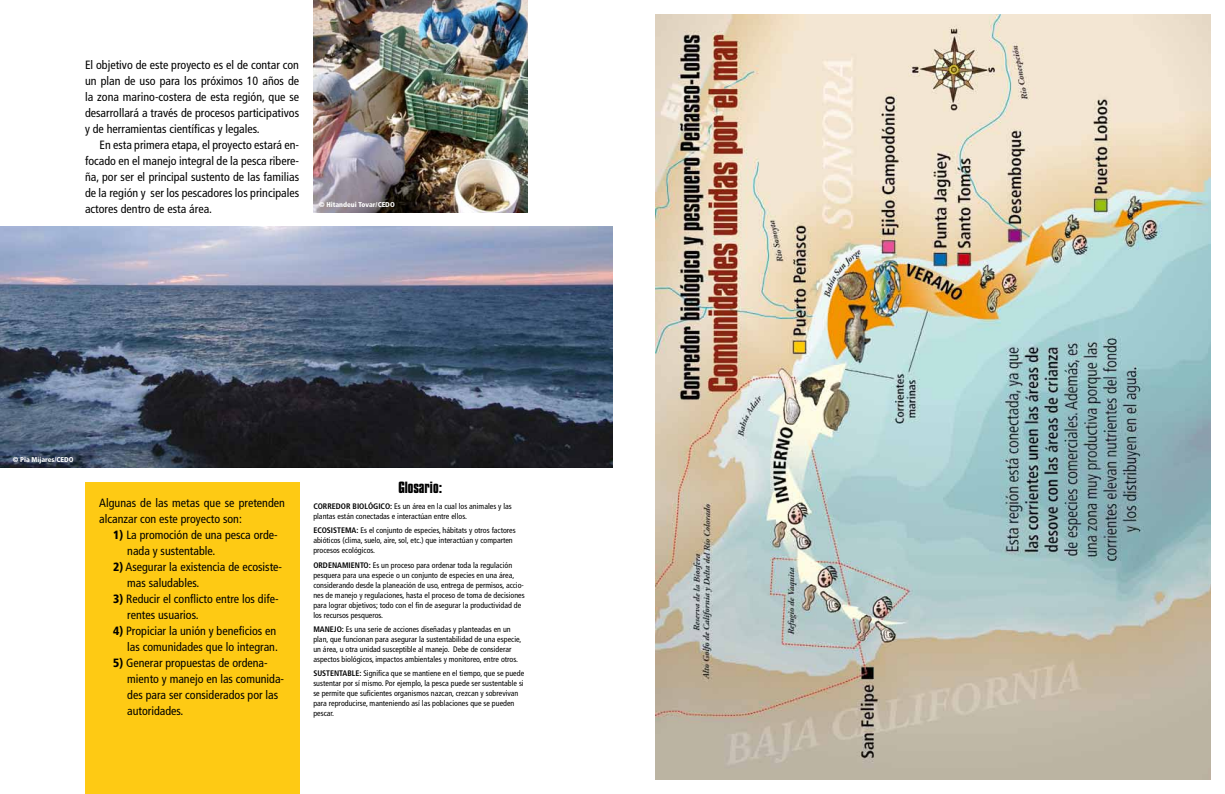
<style>
.page{position:relative;width:1225px;height:794px;background:#fff}
.page>*{position:absolute;margin:0;border:0;box-sizing:border-box;transform-origin:0 0}
.t1{font:700 14px "Compacta BT";color:#000}
.t2{font:condensed 12px/16px "Frutiger LT Std";color:#000}
.t3{font:condensed 8px/10px "Frutiger LT Std";color:#000}
.t4{font:900 condensed 7px "Frutiger LT Std";color:#fff}
.s1{font-weight:900}
.s2{font-weight:700}
</style>
<div class="page">
<img style="left:0;top:227px;width:612px;height:241px">
<div style="left:85px;top:482px;width:214px;height:312px;background:#feca14"></div>
<img style="left:313px;top:0;width:214px;height:213px">
<img style="left:655px;top:14px;width:555px;height:766px">
<h2 class="t2" style="left:85px;top:56px;width:216px;text-align:justify">El objetivo de este proyecto es el de contar con un plan de uso para los próximos 10 años de la zona marino-costera de esta región, que se desarrollará a través de procesos participativos y de herramientas científicas y legales.</h2>
<h2 class="t2" style="left:85px;top:136px;width:216px;text-align:justify;text-indent:14px">En esta primera etapa, el proyecto estará en&shy;focado en el manejo integral de la pesca ribere&shy;ña, por ser el principal sustento de las familias de la región y ser los pescadores los principales actores dentro de esta área.</h2>
<p class="t4" style="left:319px;top:200px;width:77px">© Hitandeui Tovar/CEDO</p>
<p class="t4" style="left:13px;top:455px;width:62px">© Pia Mijares/CEDO</p>
<h2 class="t2" style="left:99px;top:495px;width:187px">Algunas de las metas que se pretenden alcanzar con este proyecto son:</h2>
<h2 class="t2" style="left:127px;top:526px;width:152px;text-indent:-14px"><span class="s1">1)</span> La promoción de una pesca orde&shy;nada y sustentable.</h2>
<h2 class="t2" style="left:127px;top:558px;width:156px;text-indent:-14px"><span class="s1">2)</span> Asegurar la existencia de ecosiste&shy;mas saludables.</h2>
<h2 class="t2" style="left:127px;top:590px;width:153px;text-indent:-14px"><span class="s1">3)</span> Reducir el conflicto entre los dife&shy;rentes usuarios.</h2>
<h2 class="t2" style="left:113px;top:622px;width:166px;text-align:right"><span class="s1">4)</span> Propiciar la unión y beneficios en las comunidades que lo integran.</h2>
<h2 class="t2" style="left:127px;top:654px;width:158px;text-indent:-14px"><span class="s1">5)</span> Generar propuestas de ordena&shy;miento y manejo en las comunida&shy;des para ser considerados por las autoridades.</h2>
<h1 class="t1" style="left:398px;top:479px;width:46px">Glosario:</h1>
<p class="t3" style="left:313px;top:501px;width:200px"><span class="s2">CORREDOR BIOLÓGICO:</span> Es un área en la cual los animales y las plantas están conectadas e interactúan entre ellos.</p>
<p class="t3" style="left:313px;top:525px;width:204px"><span class="s2">ECOSISTEMA:</span> Es el conjunto de especies, hábitats y otros factores abióticos (clima, suelo, aire, sol, etc.) que interactúan y comparten procesos ecológicos.</p>
<p class="t3" style="left:313px;top:560px;width:213px"><span class="s2">ORDENAMIENTO:</span> Es un proceso para ordenar toda la regulación pesquera para una especie o un conjunto de especies en una área, considerando desde la planeación de uso, entrega de permisos, accio&shy;nes de manejo y regulaciones, hasta el proceso de toma de decisiones para lograr objetivos; todo con el fin de asegurar la productividad de los recursos pesqueros.</p>
<p class="t3" style="left:313px;top:624px;width:209px"><span class="s2">MANEJO:</span> Es una serie de acciones diseñadas y planteadas en un plan, que funcionan para asegurar la sustentabilidad de una especie, un área, u otra unidad susceptible al manejo. Debe de considerar aspectos biológicos, impactos ambientales y monitoreo, entre otros.</p>
<p class="t3" style="left:313px;top:668px;width:212px"><span class="s2">SUSTENTABLE:</span> Significa que se mantiene en el tiempo, que se puede sustentar por sí mismo. Por ejemplo, la pesca puede ser sustentable si se permite que suficientes organismos nazcan, crezcan y sobrevivan para reproducirse, manteniendo así las poblaciones que se pueden pescar.</p>
</div>
